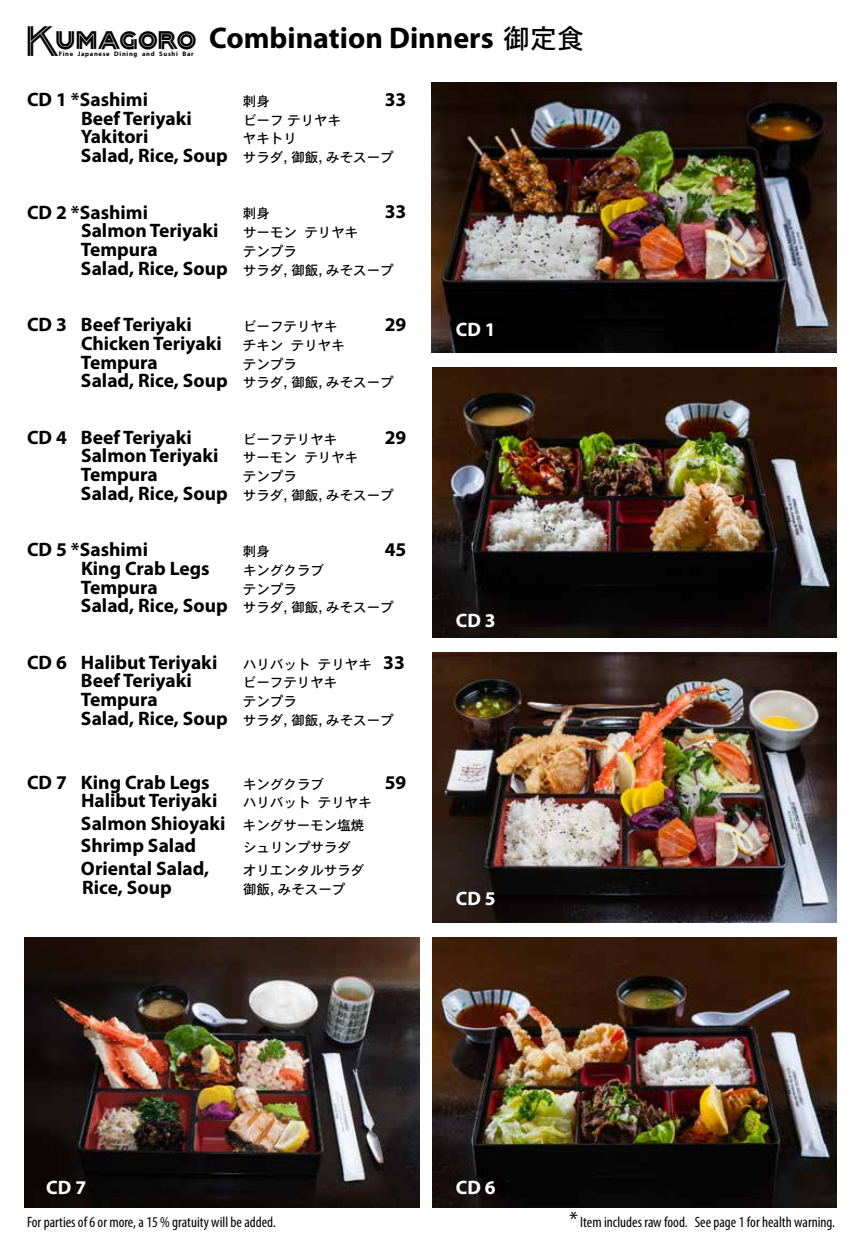
<style>
.page{position:relative;width:864px;height:1256px;background:#fff}
.page>*{position:absolute;margin:0;border:0;box-sizing:border-box;transform-origin:0 0}
.t1{font:700 30px "Myriad Pro";color:#000}
.t2{font:700 19.5px/18.8px "Myriad Pro";color:#000}
.t3{font:700 19.5px "Myriad Pro";color:#fff}
.t4{font:condensed 15px "Myriad Pro";color:#000}
.t5{font:13.5px "Osaka";color:#000}
.t6{font:700 6.6px "Myriad Pro";letter-spacing:.1em;color:#000}
.s1{font-family:"Packard Clipper NF";font-weight:400;font-size:31.65px}
.s2{font-family:"Osaka";font-weight:400;font-size:27px}
.s3{font-family:"Osaka";font-weight:400;font-size:13.5px}
.s4{font-family:"Myriad Pro";font-weight:700;font-size:19.5px}
.s5{font-size:22.5px}
</style>
<div class="page">
<img style="left:25px;top:937px;width:394px;height:270px">
<img style="left:432px;top:937px;width:404px;height:270px">
<img style="left:432px;top:652px;width:404px;height:270px">
<img style="left:432px;top:367px;width:404px;height:270px">
<img style="left:432px;top:82px;width:405px;height:270px">
<h1 class="t1" style="left:27px;top:18px;width:559px"><span class="s1">Kumagoro</span> Combination Dinners <span class="s2">御定食</span></h1>
<p class="t6" style="left:59px;top:49px;width:137px">Fine Japanese Dining and Sushi Bar</p>
<p class="t2" style="left:27px;top:89px;width:123px">CD 1 *Sashimi</p>
<p class="t5" style="left:243px;top:92px;width:28px">刺身</p>
<p class="t2" style="left:385px;top:89px;width:23px">33</p>
<p class="t2" style="left:81px;top:108px;width:112px">Beef Teriyaki</p>
<p class="t5" style="left:243px;top:111px;width:100px">ビーフテリヤキ</p>
<p class="t2" style="left:81px;top:127px;width:69px">Yakitori</p>
<p class="t5" style="left:243px;top:130px;width:55px">ヤキトリ</p>
<p class="t2" style="left:81px;top:146px;width:314px">Salad, Rice, Soup <span class="s3">サラダ, 御飯, みそスープ</span></p>
<p class="t2" style="left:27px;top:202px;width:123px">CD 2 *Sashimi</p>
<p class="t5" style="left:243px;top:205px;width:28px">刺身</p>
<p class="t2" style="left:385px;top:202px;width:23px">33</p>
<p class="t2" style="left:81px;top:221px;width:139px">Salmon Teriyaki</p>
<p class="t5" style="left:243px;top:224px;width:117px">サーモン テリヤキ</p>
<p class="t2" style="left:81px;top:239px;width:78px">Tempura</p>
<p class="t5" style="left:243px;top:242px;width:55px">テンプラ</p>
<p class="t2" style="left:81px;top:258px;width:314px">Salad, Rice, Soup <span class="s3">サラダ, 御飯, みそスープ</span></p>
<p class="t2" style="left:27px;top:314px;width:166px">CD 3 Beef Teriyaki</p>
<p class="t5" style="left:243px;top:317px;width:96px">ビーフテリヤキ</p>
<p class="t2" style="left:385px;top:314px;width:23px">29</p>
<p class="t2" style="left:81px;top:333px;width:265px">Chicken Teriyaki <span class="s3">チキン テリヤキ<br></span>Tempura</p>
<p class="t5" style="left:243px;top:355px;width:55px">テンプラ</p>
<p class="t2" style="left:81px;top:371px;width:314px">Salad, Rice, Soup <span class="s3">サラダ, 御飯, みそスープ</span></p>
<p class="t2" style="left:27px;top:427px;width:166px">CD 4 Beef Teriyaki</p>
<p class="t5" style="left:243px;top:430px;width:96px">ビーフテリヤキ</p>
<p class="t2" style="left:385px;top:427px;width:23px">29</p>
<p class="t2" style="left:81px;top:446px;width:139px">Salmon Teriyaki</p>
<p class="t5" style="left:243px;top:449px;width:117px">サーモン テリヤキ</p>
<p class="t2" style="left:81px;top:464px;width:78px">Tempura</p>
<p class="t5" style="left:243px;top:467px;width:55px">テンプラ</p>
<p class="t2" style="left:81px;top:483px;width:314px">Salad, Rice, Soup <span class="s3">サラダ, 御飯, みそスープ</span></p>
<p class="t2" style="left:27px;top:539px;width:123px">CD 5 *Sashimi</p>
<p class="t5" style="left:243px;top:542px;width:28px">刺身</p>
<p class="t2" style="left:385px;top:539px;width:23px">45</p>
<p class="t2" style="left:81px;top:558px;width:130px">King Crab Legs</p>
<p class="t5" style="left:243px;top:561px;width:82px">キングクラブ</p>
<p class="t2" style="left:81px;top:577px;width:78px">Tempura</p>
<p class="t5" style="left:243px;top:580px;width:55px">テンプラ</p>
<p class="t2" style="left:81px;top:596px;width:314px">Salad, Rice, Soup <span class="s3">サラダ, 御飯, みそスープ</span></p>
<p class="t2" style="left:27px;top:652px;width:192px">CD 6 Halibut Teriyaki</p>
<p class="t5" style="left:243px;top:655px;width:163px">ハリバット テリヤキ <span class="s4">33</span></p>
<p class="t2" style="left:81px;top:671px;width:112px">Beef Teriyaki</p>
<p class="t5" style="left:243px;top:674px;width:96px">ビーフテリヤキ</p>
<p class="t2" style="left:81px;top:689px;width:78px">Tempura</p>
<p class="t5" style="left:243px;top:692px;width:55px">テンプラ</p>
<p class="t2" style="left:81px;top:708px;width:314px">Salad, Rice, Soup <span class="s3">サラダ, 御飯, みそスープ</span></p>
<p class="t2" style="left:27px;top:772px;width:184px">CD 7 King Crab Legs</p>
<p class="t5" style="left:243px;top:775px;width:82px">キングクラブ</p>
<p class="t2" style="left:385px;top:772px;width:23px">59</p>
<p class="t2" style="left:81px;top:791px;width:138px">Halibut Teriyaki</p>
<p class="t5" style="left:243px;top:794px;width:130px">ハリバット テリヤキ</p>
<p class="t2" style="left:81px;top:811px;width:285px;line-height:22.5px">Salmon Shioyaki <span class="s3">キングサーモン塩焼<br></span>Shrimp Salad</p>
<p class="t5" style="left:243px;top:839px;width:109px">シュリンプサラダ</p>
<p class="t2" style="left:81px;top:858px;width:130px">Oriental Salad,</p>
<p class="t5" style="left:243px;top:861px;width:123px">オリエンタルサラダ</p>
<p class="t2" style="left:82px;top:877px;width:91px">Rice, Soup</p>
<p class="t5" style="left:243px;top:880px;width:104px">御飯, みそスープ</p>
<p class="t3" style="left:456px;top:316px;width:41px">CD 1</p>
<p class="t3" style="left:456px;top:608px;width:41px">CD 3</p>
<p class="t3" style="left:456px;top:886px;width:41px">CD 5</p>
<p class="t3" style="left:46px;top:1174px;width:41px">CD 7</p>
<p class="t3" style="left:456px;top:1174px;width:41px">CD 6</p>
<p class="t4" style="left:27px;top:1213px;width:250px">For parties of 6 or more, a 15 % gratuity will be added.</p>
<p class="t4" style="left:570px;top:1213px;width:267px"><span class="s5">*</span> Item includes raw food. See page 1 for health warning.</p>
</div>
